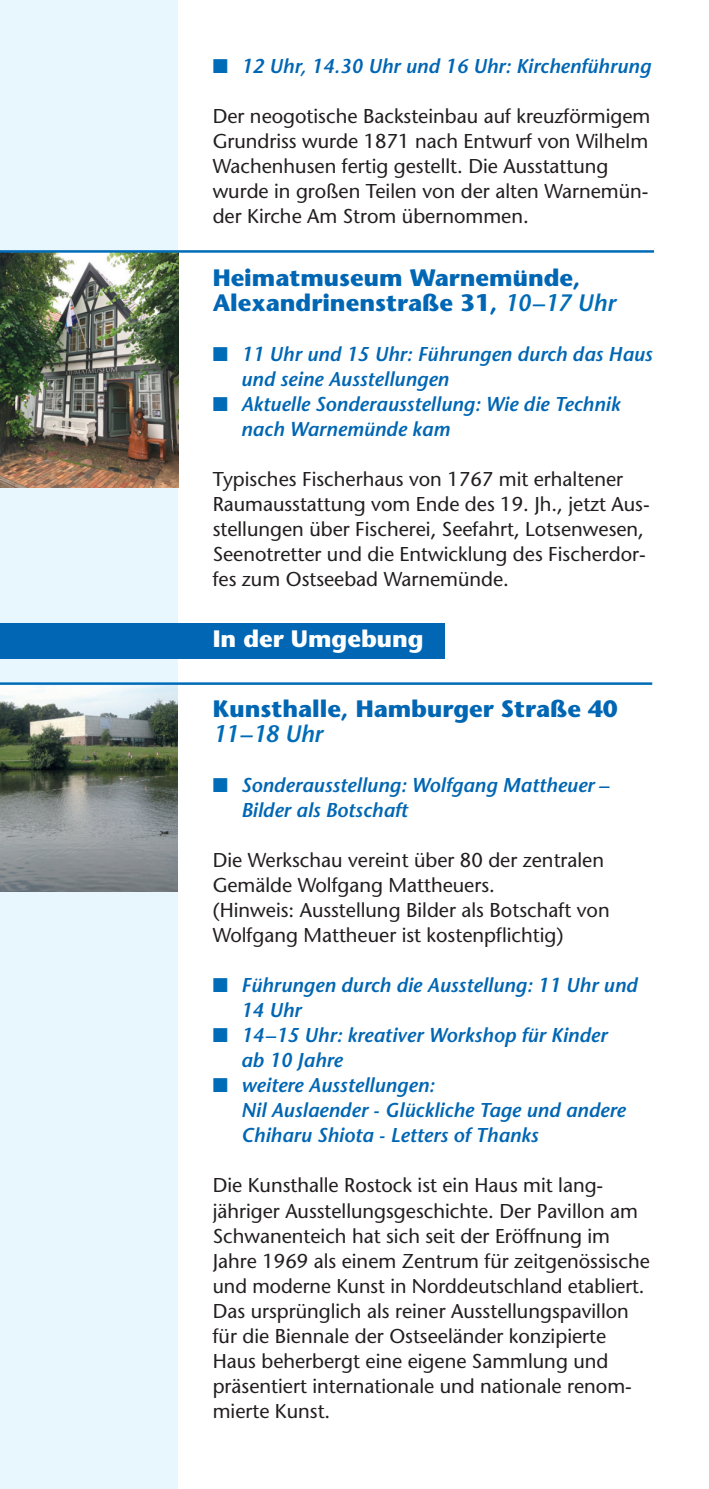
<style>
.page{position:relative;width:709px;height:1489px;background:#fff}
.page>*{position:absolute;margin:0;border:0;box-sizing:border-box;transform-origin:0 0}
.t1{font:700 23.75px/25px "Stone Sans";color:#0166b3}
.t2{font:700 23.75px "Stone Sans";color:#fff}
.t3{font:italic 600 23.75px "Stone Sans";letter-spacing:-.03em;color:#006cb7}
.t4{font:20px/25px "Stone Sans";color:#231f20}
.t5{font:italic 600 20px/25px "Stone Sans";color:#0166b3}
.s1{color:#006cb7}
.s2{font-weight:600;font-style:italic;color:#006cb7}
</style>
<div class="page">
<div style="left:0;top:0;width:177px;height:1488px;background:#e8f6fd"></div>
<img style="left:0;top:253px;width:179px;height:234px">
<hr style="left:0;top:250px;width:654px;height:3px;background:#006cb7">
<div style="left:0;top:623px;width:445px;height:35px;background:#0166b3"></div>
<img style="left:0;top:685px;width:177px;height:206px">
<hr style="left:0;top:682px;width:652px;height:3px;background:#006cb7">
<p class="t5" style="left:213px;top:56px;width:440px"><span class="s1">■</span> 12 Uhr, 14.30 Uhr und 16 Uhr: Kirchenführung</p>
<p class="t4" style="left:213px;top:106px;width:439px">Der neogotische Backsteinbau auf kreuzförmigem Grundriss wurde 1871 nach Entwurf von Wilhelm Wachenhusen fertig gestellt. Die Ausstattung wurde in großen Teilen von der alten Warnemün&shy;der Kirche Am Strom übernommen.</p>
<p class="t1" style="left:213px;top:267px;width:404px">Heimatmuseum Warnemünde,<br>Alexandrinenstraße 31, <span class="s2">10–17 Uhr</span></p>
<p class="t5" style="left:241px;top:343px;width:413px;text-indent:-28px"><span class="s1">■</span> 11 Uhr und 15 Uhr: Führungen durch das Haus und seine Ausstellungen</p>
<p class="t5" style="left:241px;top:393px;width:380px;text-indent:-28px"><span class="s1">■</span> Aktuelle Sonderausstellung: Wie die Technik nach Warnemünde kam</p>
<p class="t4" style="left:213px;top:468px;width:438px">Typisches Fischerhaus von 1767 mit erhaltener Raumausstattung vom Ende des 19. Jh., jetzt Aus&shy;stellungen über Fischerei, Seefahrt, Lotsenwesen, Seenotretter und die Entwicklung des Fischerdor&shy;fes zum Ostseebad Warnemünde.</p>
<p class="t2" style="left:213px;top:629px;width:212px">In der Umgebung</p>
<p class="t1" style="left:213px;top:699px;width:407px">Kunsthalle, Hamburger Straße 40</p>
<p class="t3" style="left:213px;top:724px;width:111px">11–18 Uhr</p>
<p class="t5" style="left:241px;top:774px;width:370px;text-indent:-28px"><span class="s1">■</span> Sonderausstellung: Wolfgang Mattheuer –<br>Bilder als Botschaft</p>
<p class="t4" style="left:213px;top:849px;width:398px">Die Werkschau vereint über 80 der zentralen Gemälde Wolfgang Mattheuers.<br>(Hinweis: Ausstellung Bilder als Botschaft von Wolfgang Mattheuer ist kostenpflichtig)</p>
<p class="t5" style="left:241px;top:974px;width:398px;text-indent:-28px"><span class="s1">■</span> Führungen durch die Ausstellung: 11 Uhr und<br>14 Uhr</p>
<p class="t5" style="left:241px;top:1024px;width:368px;text-indent:-28px"><span class="s1">■</span> 14–15 Uhr: kreativer Workshop für Kinder ab 10 Jahre</p>
<p class="t5" style="left:241px;top:1074px;width:386px;text-indent:-28px"><span class="s1">■</span> weitere Ausstellungen:<br>Nil Auslaender - Glückliche Tage und andere<br>Chiharu Shiota - Letters of Thanks</p>
<p class="t4" style="left:213px;top:1174px;width:438px">Die Kunsthalle Rostock ist ein Haus mit lang - jähriger Ausstellungsgeschichte. Der Pavillon am Schwanenteich hat sich seit der Eröffnung im Jahre 1969 als einem Zentrum für zeitgenössische und moderne Kunst in Norddeutschland etabliert.<br>Das ursprünglich als reiner Ausstellungspavillon für die Biennale der Ostseeländer konzipierte Haus beherbergt eine eigene Sammlung und präsentiert internationale und nationale renom&shy;mierte Kunst.</p>
</div>
